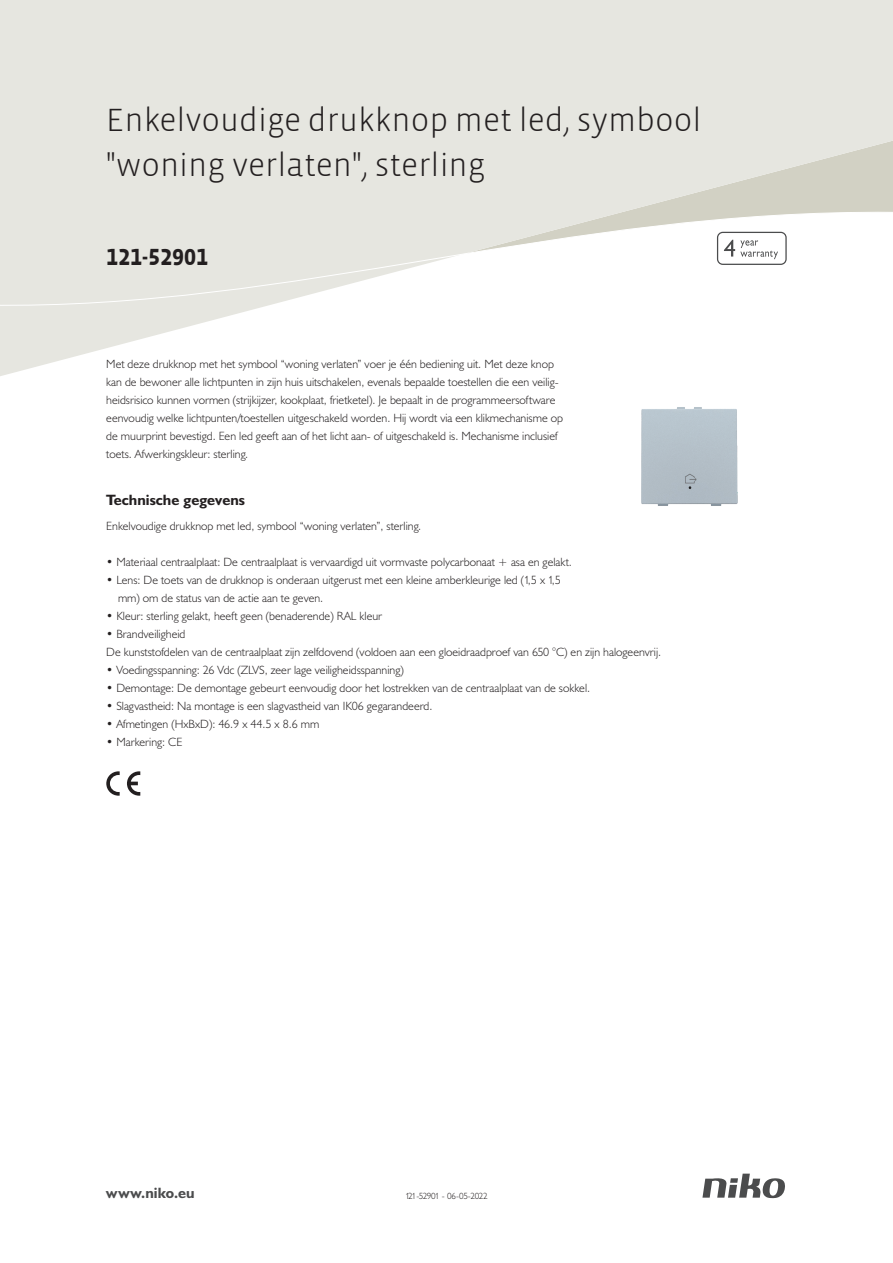
<style>
.page{position:relative;width:893px;height:1263px;background:#fff}
.page>*{position:absolute;margin:0;border:0;box-sizing:border-box;transform-origin:0 0}
.Title_datasheets{font:300 33px/45px "Vista Sans";color:#231f20}
.Article_number{font:700 24px "Vista Sans Alt";color:#231f20}
.Titles_parts{font:700 15px "Humanist 521 BT";color:#231f20}
.t1{font:700 15px "Humanist 521 BT";letter-spacing:.005em;color:#4b4c4d}
.USP_Bullets{font:300 12px/18px "Humanist 521 BT";color:#231f20}
.Platte_tekst_CAB{font:300 12px/18px "Humanist 521 BT";color:#231f20}
.Revision{font:300 9px "Humanist 521 BT";letter-spacing:-.05em;color:#231f20}
</style>
<div class="page">
<svg style="left:702px;top:1173px;width:83px;height:25px"></svg>
<svg style="left:127px;top:771px;width:13px;height:25px"></svg>
<svg style="left:106px;top:771px;width:14px;height:25px"></svg>
<svg style="left:0;top:0;width:893px;height:376px;fill:#e6e6e0"></svg>
<svg style="left:0;top:209px;width:893px;height:101px"></svg>
<svg style="left:717px;top:232px;width:70px;height:33px"></svg>
<img style="left:591px;top:358px;width:196px;height:148px">
<p class="Title_datasheets" style="left:106px;top:98px;width:597px">Enkelvoudige drukknop met led, symbool "woning verlaten", sterling</p>
<p class="Article_number" style="left:106px;top:242px;width:103px">121-52901</p>
<p class="Platte_tekst_CAB" style="left:106px;top:354px;width:458px">Met deze drukknop met het symbool “woning verlaten” voer je één bediening uit. Met deze knop kan de bewoner alle lichtpunten in zijn huis uitschakelen, evenals bepaalde toestellen die een veilig&shy;heidsrisico kunnen vormen (strijkijzer, kookplaat, frietketel). Je bepaalt in de programmeersoftware eenvoudig welke lichtpunten/toestellen uitgeschakeld worden. Hij wordt via een klikmechanisme op de muurprint bevestigd. Een led geeft aan of het licht aan- of uitgeschakeld is. Mechanisme inclusief toets. Afwerkingskleur: sterling.</p>
<p class="Titles_parts" style="left:106px;top:491px;width:140px">Technische gegevens</p>
<p class="Platte_tekst_CAB" style="left:106px;top:516px;width:316px">Enkelvoudige drukknop met led, symbool “woning verlaten”, sterling.</p>
<p class="USP_Bullets" style="left:106px;top:552px;width:467px">• Materiaal centraalplaat: De centraalplaat is vervaardigd uit vormvaste polycarbonaat + asa en gelakt.</p>
<p class="USP_Bullets" style="left:118px;top:570px;width:444px;text-indent:-12px">• Lens: De toets van de drukknop is onderaan uitgerust met een kleine amberkleurige led (1,5 x 1,5 mm) om de status van de actie aan te geven.</p>
<p class="USP_Bullets" style="left:106px;top:606px;width:277px">• Kleur: sterling gelakt, heeft geen (benaderende) RAL kleur</p>
<p class="USP_Bullets" style="left:106px;top:624px;width:81px">• Brandveiligheid</p>
<p class="USP_Bullets" style="left:106px;top:642px;width:556px">De kunststofdelen van de centraalplaat zijn zelfdovend (voldoen aan een gloeidraadproef van 650 °C) en zijn halogeenvrij.</p>
<p class="USP_Bullets" style="left:106px;top:660px;width:299px">• Voedingsspanning: 26 Vdc (ZLVS, zeer lage veiligheidsspanning)</p>
<p class="USP_Bullets" style="left:106px;top:678px;width:485px">• Demontage: De demontage gebeurt eenvoudig door het lostrekken van de centraalplaat van de sokkel.</p>
<p class="USP_Bullets" style="left:106px;top:696px;width:328px">• Slagvastheid: Na montage is een slagvastheid van IK06 gegarandeerd.</p>
<p class="USP_Bullets" style="left:106px;top:714px;width:215px">• Afmetingen (HxBxD): 46.9 x 44.5 x 8.6 mm</p>
<p class="USP_Bullets" style="left:106px;top:732px;width:78px">• Markering: CE</p>
<p class="t1" style="left:106px;top:1184px;width:90px">www.niko.eu</p>
<p class="Revision" style="left:405px;top:1190px;width:84px">121-52901 - 06-05-2022</p>
</div>
